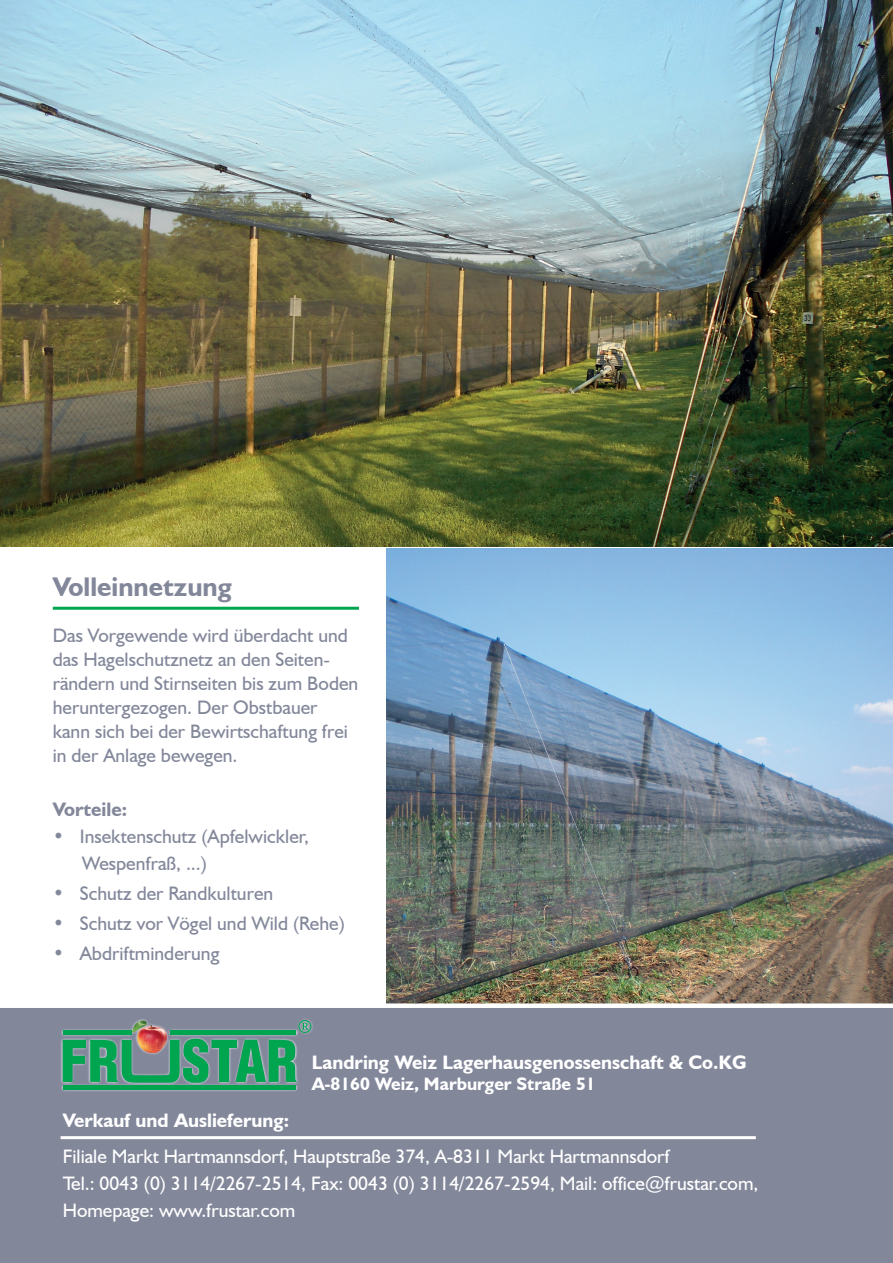
<style>
.page{position:relative;width:893px;height:1263px;background:#fff}
.page>*{position:absolute;margin:0;border:0;box-sizing:border-box;transform-origin:0 0}
.t1{font:700 27px "Humanist 521 BT";color:#82879a}
.t2{font:19.5px/24px "Humanist 521 BT";color:#82879a}
.t3{font:19.5px/27px "Humanist 521 BT";color:#fff}
.t4{font:700 19.5px "Humanist 521 BT";color:#fff}
.t5{font:700 19.5px "Humanist 521 BT";color:#82879a}
.t6{font:700 18px "Humanist 521 BT";color:#fff}
</style>
<div class="page">
<div style="left:0;top:1006px;width:893px;height:257px;background:#82879a"></div>
<hr style="left:61px;top:1136px;width:695px;height:3px;background:#fff">
<img style="left:61px;top:1019px;width:252px;height:72px">
<svg style="left:63px;top:1038px;width:234px;height:45px"></svg>
<hr style="left:63px;top:1031px;width:68px;height:4px;background:#00a54f">
<hr style="left:170px;top:1031px;width:126px;height:4px;background:#00a54f">
<hr style="left:63px;top:1086px;width:233px;height:4px;background:#00a54f">
<div style="left:299px;top:1020px;width:12px;height:13px;border:1px solid #00a54f;border-radius:50%"></div>
<svg style="left:302px;top:1023px;width:7px;height:7px"></svg>
<img style="left:132px;top:1020px;width:35px;height:33px">
<img style="left:0;top:0;width:893px;height:546px">
<img style="left:386px;top:549px;width:507px;height:454px">
<hr style="left:53px;top:607px;width:306px;height:3px;background:#00a54f">
<div style="left:0;top:1003px;width:893px;height:5px;background:#fff"></div>
<h1 class="t1" style="left:53px;top:570px;width:181px">Volleinnetzung</h1>
<p class="t2" style="left:53px;top:623px;width:307px">Das Vorgewende wird überdacht und das Hagelschutznetz an den Seiten&shy;rändern und Stirnseiten bis zum Boden heruntergezogen. Der Obstbauer kann sich bei der Bewirtschaftung frei in der Anlage bewegen.</p>
<p class="t5" style="left:53px;top:797px;width:76px">Vorteile:</p>
<p class="t2" style="left:82px;top:822px;width:228px;line-height:27px;text-indent:-29px">• Insektenschutz (Apfelwickler,<br>Wespenfraß, ...)</p>
<p class="t2" style="left:53px;top:881px;width:222px">• Schutz der Randkulturen</p>
<p class="t2" style="left:53px;top:911px;width:294px">• Schutz vor Vögel und Wild (Rehe)</p>
<p class="t2" style="left:53px;top:941px;width:168px">• Abdriftminderung</p>
<p class="t4" style="left:312px;top:1050px;width:436px">Landring Weiz Lagerhausgenossenschaft &amp; Co.KG</p>
<p class="t6" style="left:312px;top:1073px;width:285px">A-8160 Weiz, Marburger Straße 51</p>
<p class="t4" style="left:63px;top:1108px;width:228px">Verkauf und Auslieferung:</p>
<p class="t3" style="left:63px;top:1142px;width:697px">Filiale Markt Hartmannsdorf, Hauptstraße 374, A-8311 Markt Hartmannsdorf<br>Tel.: 0043 (0) 3114/2267-2514, Fax: 0043 (0) 3114/2267-2594, Mail: office@frustar.com,<br>Homepage: www.frustar.com</p>
</div>
